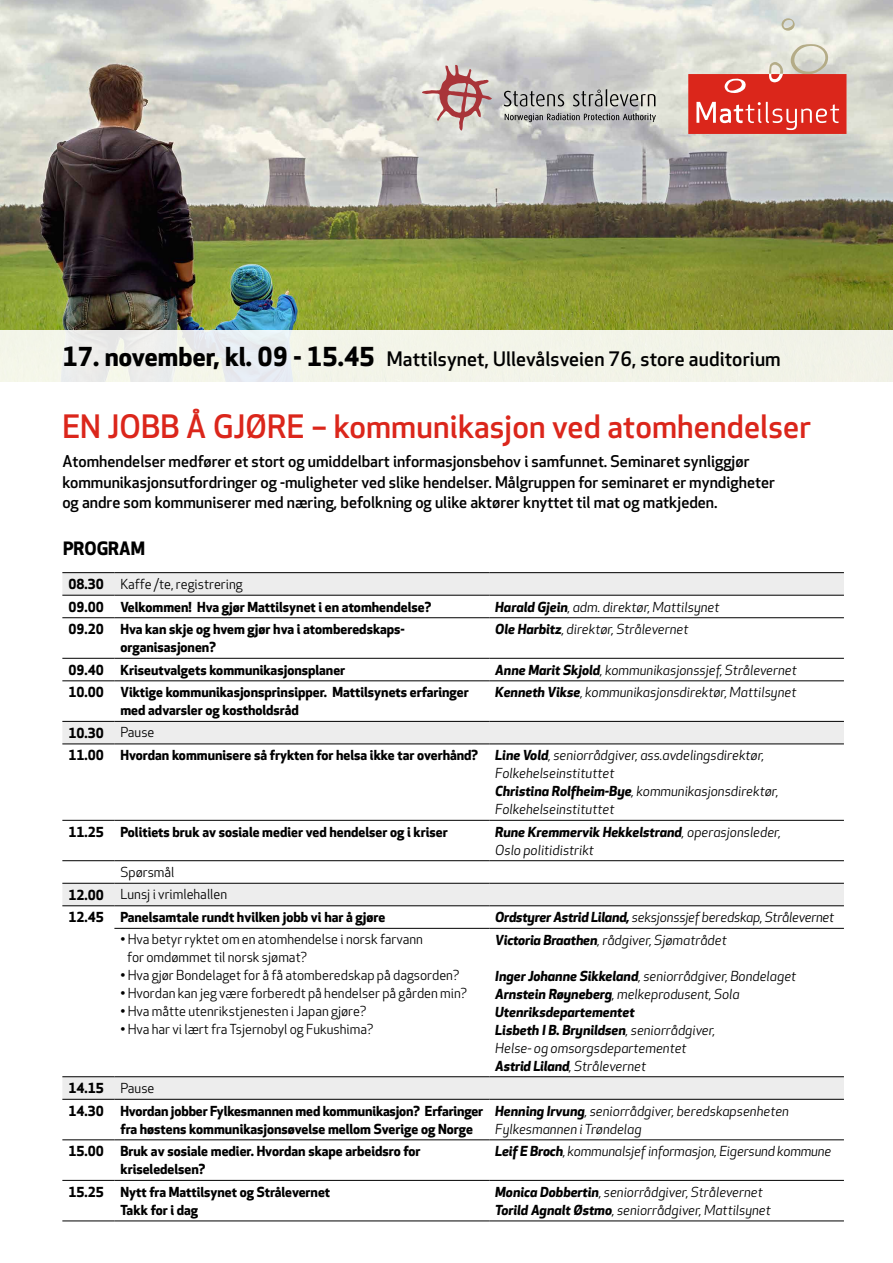
<style>
.page{position:relative;width:893px;height:1263px;background:#fff}
.page>*{position:absolute;margin:0;border:0;box-sizing:border-box;transform-origin:0 0}
.t1{font:500 31.5px "Apex New";letter-spacing:.005em;color:#db261b}
.t2{font:19.5px "Apex New PS Medium Tabular";letter-spacing:.005em;color:#000}
.t3{font:700 18px "Apex New";color:#000}
.t4{font:500 15.75px/20.2px "Apex New";color:#000}
.t5{font:italic 13.5px/18px "Apex New";color:#000}
.t6{font:700 13.5px/18px "Apex New";color:#000}
.t7{font:13.5px/18px "Apex New";color:#000}
.t8{font:13.5px "Apex New PS Bold Tabular";color:#000}
.s1{font-family:"Apex New PS Bold Tabular";font-size:25.5px}
.s2{font-family:"Apex New PS Bold Tabular";font-weight:400}
.s3{font-weight:400}
.s4{font-weight:700}
.s5{font-family:"Apex New"}
</style>
<div class="page">
<img style="left:0;top:0;width:893px;height:331px">
<svg style="left:62px;top:573px;width:782px;height:526px"></svg>
<hr style="left:62px;top:572px;width:52px;height:1px;background:#000">
<hr style="left:114px;top:572px;width:375px;height:1px;background:#000">
<hr style="left:489px;top:572px;width:355px;height:1px;background:#000">
<hr style="left:62px;top:595px;width:52px;height:1px;background:#000">
<hr style="left:114px;top:595px;width:375px;height:1px;background:#000">
<hr style="left:489px;top:595px;width:355px;height:1px;background:#000">
<hr style="left:62px;top:617px;width:52px;height:1px;background:#000">
<hr style="left:114px;top:617px;width:375px;height:1px;background:#000">
<hr style="left:489px;top:617px;width:355px;height:1px;background:#000">
<hr style="left:62px;top:658px;width:52px;height:1px;background:#000">
<hr style="left:114px;top:658px;width:375px;height:1px;background:#000">
<hr style="left:489px;top:658px;width:355px;height:1px;background:#000">
<hr style="left:62px;top:680px;width:52px;height:1px;background:#000">
<hr style="left:114px;top:680px;width:375px;height:1px;background:#000">
<hr style="left:489px;top:680px;width:355px;height:1px;background:#000">
<hr style="left:62px;top:721px;width:52px;height:1px;background:#000">
<hr style="left:114px;top:721px;width:375px;height:1px;background:#000">
<hr style="left:489px;top:721px;width:355px;height:1px;background:#000">
<hr style="left:62px;top:744px;width:52px;height:1px;background:#000">
<hr style="left:114px;top:744px;width:375px;height:1px;background:#000">
<hr style="left:489px;top:744px;width:355px;height:1px;background:#000">
<hr style="left:62px;top:820px;width:52px;height:1px;background:#000">
<hr style="left:114px;top:820px;width:375px;height:1px;background:#000">
<hr style="left:489px;top:820px;width:355px;height:1px;background:#000">
<hr style="left:62px;top:860px;width:52px;height:1px;background:#000">
<hr style="left:114px;top:860px;width:375px;height:1px;background:#000">
<hr style="left:489px;top:860px;width:355px;height:1px;background:#000">
<hr style="left:62px;top:883px;width:52px;height:1px;background:#000">
<hr style="left:114px;top:883px;width:375px;height:1px;background:#000">
<hr style="left:489px;top:883px;width:355px;height:1px;background:#000">
<hr style="left:62px;top:905px;width:52px;height:1px;background:#000">
<hr style="left:114px;top:905px;width:375px;height:1px;background:#000">
<hr style="left:489px;top:905px;width:355px;height:1px;background:#000">
<hr style="left:114px;top:928px;width:375px;height:1px;background:#000">
<hr style="left:489px;top:928px;width:355px;height:1px;background:#000">
<hr style="left:62px;top:1076px;width:52px;height:1px;background:#000">
<hr style="left:114px;top:1076px;width:375px;height:1px;background:#000">
<hr style="left:489px;top:1076px;width:355px;height:1px;background:#000">
<hr style="left:62px;top:1099px;width:52px;height:1px;background:#000">
<hr style="left:114px;top:1099px;width:375px;height:1px;background:#000">
<hr style="left:489px;top:1099px;width:355px;height:1px;background:#000">
<hr style="left:62px;top:1139px;width:52px;height:1px;background:#000">
<hr style="left:114px;top:1139px;width:375px;height:1px;background:#000">
<hr style="left:489px;top:1139px;width:355px;height:1px;background:#000">
<hr style="left:62px;top:1180px;width:52px;height:1px;background:#000">
<hr style="left:114px;top:1180px;width:375px;height:1px;background:#000">
<hr style="left:489px;top:1180px;width:355px;height:1px;background:#000">
<hr style="left:62px;top:1221px;width:52px;height:1px;background:#000">
<hr style="left:114px;top:1221px;width:375px;height:1px;background:#000">
<hr style="left:489px;top:1221px;width:355px;height:1px;background:#000">
<svg style="left:421px;top:65px;width:71px;height:66px;background:#ccaeab"></svg>
<svg style="left:504px;top:91px;width:60px;height:15px"></svg>
<svg style="left:573px;top:89px;width:82px;height:17px"></svg>
<svg style="left:505px;top:113px;width:151px;height:9px"></svg>
<svg style="left:0;top:331px;width:893px;height:51px;background:#f0f2e9"></svg>
<svg style="left:782px;top:18px;width:13px;height:13px"></svg>
<svg style="left:688px;top:44px;width:158px;height:90px;background:#de7368"></svg>
<h2 class="t2" style="left:62px;top:348px;width:720px"><span class="s1">17. november, kl. 09 - 15.45</span> Mattilsynet, Ullevålsveien 76, store auditorium</h2>
<h1 class="t1" style="left:62px;top:405px;width:750px">EN JOBB Å GJØRE – kommunikasjon ved atomhendelser</h1>
<p class="t4" style="left:62px;top:452px;width:714px">Atomhendelser medfører et stort og umiddelbart informasjonsbehov i samfunnet. Seminaret synliggjør kommunikasjonsutfordringer og -muligheter ved slike hendelser. Målgruppen for seminaret er myndigheter og andre som kommuniserer med næring, befolkning og ulike aktører knyttet til mat og matkjeden.</p>
<h3 class="t3" style="left:63px;top:538px;width:83px">PROGRAM</h3>
<p class="t6" style="left:68px;top:572px;width:364px;line-height:23.1px"><span class="s2">08.30</span> <span class="s3">Kaffe /te, registrering<br></span><span class="s2">09.00</span> Velkommen! Hva gjør Mattilsynet i en atomhendelse?</p>
<p class="t5" style="left:495px;top:598px;width:226px"><span class="s4">Harald Gjein</span>, adm. direktør, Mattilsynet</p>
<p class="t6" style="left:120px;top:621px;width:286px;text-indent:-52px"><span class="s2">09.20</span> Hva kan skje og hvem gjør hva i atomberedskaps&shy;organisasjonen?</p>
<p class="t5" style="left:495px;top:620px;width:195px"><span class="s4">Ole Harbitz</span>, direktør, Strålevernet</p>
<p class="t6" style="left:68px;top:661px;width:278px"><span class="s2">09.40</span> Kriseutvalgets kommunikasjonsplaner</p>
<p class="t5" style="left:495px;top:661px;width:303px"><span class="s4">Anne Marit Skjold</span>, kommunikasjonssjef, Strålevernet</p>
<p class="t6" style="left:120px;top:684px;width:350px;text-indent:-52px"><span class="s2">10.00</span> Viktige kommunikasjonsprinsipper. Mattilsynets erfaringer med advarsler og kostholdsråd</p>
<p class="t5" style="left:495px;top:683px;width:303px"><span class="s4">Kenneth Vikse</span>, kommunikasjonsdirektør, Mattilsynet</p>
<p class="t8" style="left:68px;top:725px;width:88px">10.30 <span class="s5">Pause</span></p>
<p class="t6" style="left:68px;top:747px;width:411px"><span class="s2">11.00</span> Hvordan kommunisere så frykten for helsa ikke tar overhånd?</p>
<p class="t5" style="left:495px;top:746px;width:285px"><span class="s4">Line Vold</span>, seniorrådgiver, ass.avdelingsdirektør, Folkehelseinstituttet<br><span class="s4">Christina Rolfheim-Bye</span>, kommunikasjonsdirektør, Folkehelseinstituttet</p>
<p class="t6" style="left:68px;top:823px;width:381px"><span class="s2">11.25</span> Politiets bruk av sosiale medier ved hendelser og i kriser</p>
<p class="t5" style="left:495px;top:823px;width:287px"><span class="s4">Rune Kremmervik Hekkelstrand</span>, operasjonsleder,<br>Oslo politidistrikt</p>
<p class="t6" style="left:68px;top:861px;width:319px;line-height:22.8px;text-indent:52px"><span class="s3">Spørsmål<br></span><span class="s2">12.00</span> <span class="s3">Lunsj i vrimlehallen<br></span><span class="s2">12.45</span> Panelsamtale rundt hvilken jobb vi har å gjøre</p>
<p class="t5" style="left:495px;top:908px;width:341px"><span class="s4">Ordstyrer Astrid Liland,</span> seksjonssjef beredskap, Strålevernet</p>
<p class="t7" style="left:127px;top:931px;width:297px;text-indent:-7px">• Hva betyr ryktet om en atomhendelse i norsk farvann for omdømmet til norsk sjømat?</p>
<p class="t7" style="left:120px;top:967px;width:340px">• Hva gjør Bondelaget for å få atomberedskap på dagsorden?</p>
<p class="t7" style="left:120px;top:985px;width:348px">• Hvordan kan jeg være forberedt på hendelser på gården min?</p>
<p class="t7" style="left:120px;top:1003px;width:247px">• Hva måtte utenrikstjenesten i Japan gjøre?</p>
<p class="t7" style="left:120px;top:1021px;width:255px">• Hva har vi lært fra Tsjernobyl og Fukushima?</p>
<p class="t5" style="left:495px;top:931px;width:233px"><span class="s4">Victoria Braathen</span>, rådgiver, Sjømatrådet</p>
<p class="t5" style="left:495px;top:967px;width:302px"><span class="s4">Inger Johanne Sikkeland</span>, seniorrådgiver, Bondelaget <span class="s4">Arnstein Røyneberg</span>, melkeprodusent, Sola <span class="s4">Utenriksdepartementet<br>Lisbeth I B. Brynildsen</span>, seniorrådgiver,<br>Helse- og omsorgsdepartementet<br><span class="s4">Astrid Liland</span>, Strålevernet</p>
<p class="t8" style="left:68px;top:1080px;width:88px">14.15 <span class="s5">Pause</span></p>
<p class="t6" style="left:120px;top:1102px;width:364px;text-indent:-52px"><span class="s2">14.30</span> Hvordan jobber Fylkesmannen med kommunikasjon? Erfaringer fra høstens kommunikasjonsøvelse mellom Sverige og Norge</p>
<p class="t5" style="left:495px;top:1102px;width:295px"><span class="s4">Henning Irvung</span>, seniorrådgiver, beredskapsenheten<br>Fylkesmannen i Trøndelag</p>
<p class="t6" style="left:120px;top:1142px;width:302px;text-indent:-52px"><span class="s2">15.00</span> Bruk av sosiale medier. Hvordan skape arbeidsro for kriseledelsen?</p>
<p class="t5" style="left:495px;top:1142px;width:338px"><span class="s4">Leif E Broch</span>, kommunalsjef informasjon, Eigersund kommune</p>
<p class="t6" style="left:120px;top:1183px;width:211px;text-indent:-52px"><span class="s2">15.25</span> Nytt fra Mattilsynet og Strålevernet<br>Takk for i dag</p>
<p class="t5" style="left:495px;top:1183px;width:277px"><span class="s4">Monica Dobbertin</span>, seniorrådgiver, Strålevernet<br><span class="s4">Torild Agnalt Østmo</span>, seniorrådgiver, Mattilsynet</p>
</div>
